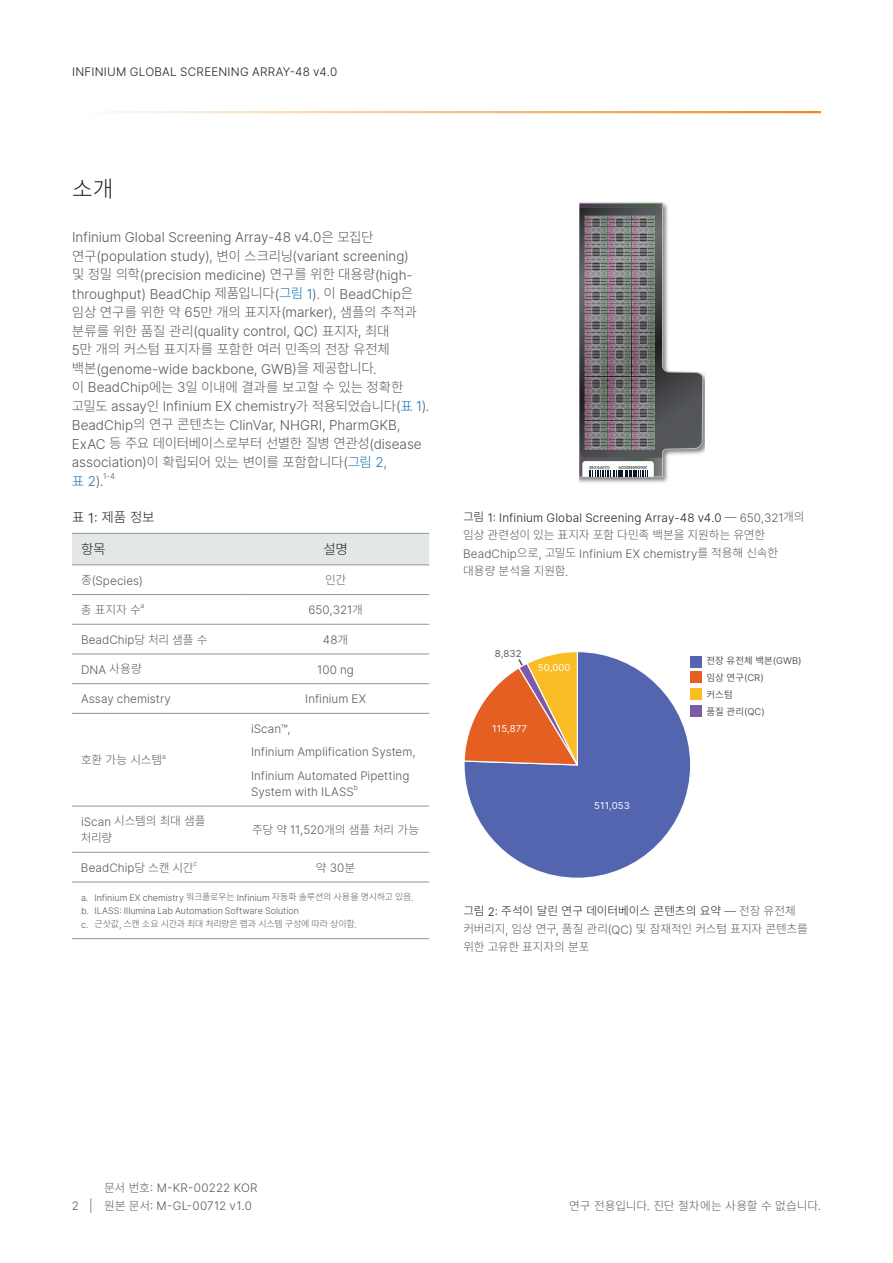
<style>
.page{position:relative;width:893px;height:1263px;background:#fff}
.page>*{position:absolute;margin:0;border:0;box-sizing:border-box;transform-origin:0 0}
.t1{font:300 22.5px "Noto Sans CJ Kkr";color:#201e1f}
.t2{font:300 13.5px/18.8px "Inter";color:#55585a}
.t3{font:300 13.5px/18.8px "Noto Sans CJ Kkr";letter-spacing:-.025em;color:#55585a}
.t4{font:300 13.5px "Noto Sans CJ Kkr";letter-spacing:-.015em;color:#201e1f}
.t5{font:300 11.7px/23.2px "Inter";letter-spacing:.005em;color:#55585a}
.t6{font:300 11.7px/18px "Noto Sans CJ Kkr";letter-spacing:-.015em;color:#55585a}
.t7{font:300 11.7px "Inter";letter-spacing:.015em;color:#201e1f}
.t8{font:9.75px "Inter";color:#fcfefe}
.t9{font:9.75px "Inter";color:#55585a}
.t10{font:9.45px/16.8px "Noto Sans CJ Kkr";color:#55585a}
.t11{font:300 9px/13.5px "Inter";color:#55585a}
.t12{font:300 9px "Noto Sans CJ Kkr";letter-spacing:-.025em;color:#55585a}
.t13{font:300 7.8px "Inter";color:#55585a}
.t14{font:300 6.75px "Inter";color:#55585a}
.t15{font:4.65px "Myriad Pro";color:#201e1f}
.s1{font-family:"Noto Sans CJ Kkr"}
.s2{font-family:"Noto Sans CJ Kkr";color:#1276bc}
.s3{color:#1276bc}
.s4{font-family:"Inter"}
.s5{font-family:"Inter";color:#1276bc}
.s6{color:#55585a}
.s7{font-family:"Noto Sans CJ Kkr";color:#55585a}
.s8{color:#201e1f}
.s9{font-family:"Inter";color:#201e1f}
</style>
<div class="page">
<hr style="left:72px;top:111px;width:749px;height:2px;background:#eb8b1e">
<div style="left:72px;top:534px;width:357px;height:30px;background:#e4e7e8"></div>
<hr style="left:72px;top:533px;width:170px;height:1px;background:#919598">
<hr style="left:242px;top:533px;width:187px;height:1px;background:#919598">
<hr style="left:72px;top:564px;width:170px;height:1px;background:#919598">
<hr style="left:242px;top:564px;width:187px;height:1px;background:#919598">
<hr style="left:72px;top:594px;width:170px;height:1px;background:#919598">
<hr style="left:242px;top:594px;width:187px;height:1px;background:#919598">
<hr style="left:72px;top:624px;width:170px;height:1px;background:#919598">
<hr style="left:242px;top:624px;width:187px;height:1px;background:#919598">
<hr style="left:72px;top:654px;width:170px;height:1px;background:#919598">
<hr style="left:242px;top:654px;width:187px;height:1px;background:#919598">
<hr style="left:72px;top:683px;width:170px;height:1px;background:#919598">
<hr style="left:242px;top:683px;width:187px;height:1px;background:#919598">
<hr style="left:72px;top:713px;width:170px;height:1px;background:#919598">
<hr style="left:242px;top:713px;width:187px;height:1px;background:#919598">
<hr style="left:72px;top:806px;width:170px;height:1px;background:#919598">
<hr style="left:242px;top:806px;width:187px;height:1px;background:#919598">
<hr style="left:72px;top:852px;width:170px;height:1px;background:#919598">
<hr style="left:242px;top:852px;width:187px;height:1px;background:#919598">
<hr style="left:72px;top:882px;width:170px;height:1px;background:#919598">
<hr style="left:242px;top:882px;width:187px;height:1px;background:#919598">
<hr style="left:72px;top:938px;width:170px;height:1px;background:#919598">
<hr style="left:242px;top:938px;width:187px;height:1px;background:#919598">
<div style="left:691px;top:656px;width:11px;height:11px;background:#5465af"></div>
<div style="left:691px;top:671px;width:11px;height:11px;background:#e45f21"></div>
<div style="left:691px;top:706px;width:11px;height:11px;background:#795ba7"></div>
<div style="left:691px;top:688px;width:11px;height:12px;background:#fbbd26"></div>
<div style="left:464px;top:652px;width:227px;height:226px;background:#5465af;border-radius:113px"></div>
<svg style="left:464px;top:652px;width:128px;height:139px"></svg>
<img style="left:580px;top:202px;width:124px;height:281px">
<svg style="left:580px;top:203px;width:123px;height:274px"></svg>
<p class="t7" style="left:72px;top:64px;width:267px">INFINIUM GLOBAL SCREENING ARRAY-48 v4.0</p>
<h1 class="t1" style="left:72px;top:176px;width:43px">소개</h1>
<p class="t2" style="left:72px;top:228px;width:343px">Infinium Global Screening Array-48 v4.0<span class="s1">은 모집단 연구</span>(population study), <span class="s1">변이 스크리닝</span>(variant screening) <span class="s1">및 정밀 의학</span>(precision medicine) <span class="s1">연구를 위한 대용량</span>(high&shy;throughput) BeadChip <span class="s1">제품입니다</span>(<span class="s2">그림</span> <span class="s3">1</span>). <span class="s1">이</span> BeadChip<span class="s1">은</span></p>
<p class="t3" style="left:72px;top:303px;width:346px">임상 연구를 위한 약 <span class="s4">65</span>만 개의 표지자<span class="s4">(marker),</span> 샘플의 추적과</p>
<p class="t2" style="left:72px;top:322px;width:319px"><span class="s1">분류를 위한 품질 관리</span>(quality control, QC) <span class="s1">표지자</span>, <span class="s1">최대</span></p>
<p class="t3" style="left:72px;top:340px;width:320px"><span class="s4">5</span>만 개의 커스텀 표지자를 포함한 여러 민족의 전장 유전체</p>
<p class="t2" style="left:72px;top:359px;width:306px"><span class="s1">백본</span>(genome-wide backbone, GWB)<span class="s1">을 제공합니다</span>.</p>
<p class="t3" style="left:72px;top:378px;width:333px">이 <span class="s4">BeadChip</span>에는 <span class="s4">3</span>일 이내에 결과를 보고할 수 있는 정확한</p>
<p class="t2" style="left:72px;top:397px;width:359px"><span class="s1">고밀도</span> assay<span class="s1">인</span> Infinium EX chemistry<span class="s1">가 적용되었습니다</span>(<span class="s2">표</span> <span class="s3">1</span>).<br>BeadChip<span class="s1">의 연구 콘텐츠는</span> ClinVar, NHGRI, PharmGKB,</p>
<p class="t3" style="left:72px;top:434px;width:351px"><span class="s4">ExAC</span> 등 주요 데이터베이스로부터 선별한 질병 연관성<span class="s4">(disease association)</span>이 확립되어 있는 변이를 포함합니다<span class="s4">(</span><span class="s3">그림</span> <span class="s5">2</span><span class="s4">,</span></p>
<p class="t2" style="left:72px;top:472px;width:33px"><span class="s2">표</span> <span class="s3">2</span>).</p>
<p class="t13" style="left:103px;top:470px;width:13px">1-4</p>
<p class="t4" style="left:72px;top:510px;width:84px">표 <span class="s4">1:</span> 제품 정보</p>
<p class="t4" style="left:81px;top:542px;width:26px">항목</p>
<p class="t4" style="left:323px;top:542px;width:26px">설명</p>
<p class="t5" style="left:81px;top:569px;width:63px"><span class="s1">종</span>(Species)</p>
<p class="t6" style="left:325px;top:571px;width:23px">인간</p>
<p class="t6" style="left:81px;top:601px;width:61px">총 표지자 수</p>
<p class="t14" style="left:141px;top:601px;width:5px">a</p>
<p class="t5" style="left:308px;top:598px;width:56px">650,321<span class="s1">개</span></p>
<p class="t5" style="left:81px;top:628px;width:128px">BeadChip<span class="s1">당 처리 샘플 수</span></p>
<p class="t5" style="left:323px;top:628px;width:27px">48<span class="s1">개</span></p>
<p class="t5" style="left:81px;top:658px;width:62px">DNA <span class="s1">사용량</span></p>
<p class="t5" style="left:317px;top:658px;width:38px">100 ng</p>
<p class="t5" style="left:81px;top:687px;width:92px">Assay chemistry</p>
<p class="t5" style="left:305px;top:687px;width:62px">Infinium EX</p>
<p class="t6" style="left:81px;top:751px;width:83px">호환 가능 시스템</p>
<p class="t14" style="left:162px;top:751px;width:5px">a</p>
<p class="t5" style="left:251px;top:717px;width:166px">iScan™,<br>Infinium Amplification System,<br>Infinium Automated Pipetting</p>
<p class="t5" style="left:251px;top:780px;width:104px">System with ILASS</p>
<p class="t14" style="left:354px;top:783px;width:6px">b</p>
<p class="t6" style="left:81px;top:813px;width:126px;line-height:16.5px"><span class="s4">iScan</span> 시스템의 최대 샘플 처리량</p>
<p class="t6" style="left:252px;top:820px;width:169px">주당 약 <span class="s4">11,520</span>개의 샘플 처리 가능</p>
<p class="t5" style="left:81px;top:856px;width:114px">BeadChip<span class="s1">당 스캔 시간</span></p>
<p class="t14" style="left:193px;top:859px;width:5px">c</p>
<p class="t6" style="left:316px;top:858px;width:41px">약 <span class="s4">30</span>분</p>
<p class="t11" style="left:81px;top:890px;width:334px">a. Infinium EX chemistry <span class="s1">워크플로우는</span> Infinium <span class="s1">자동화 솔루션의 사용을 명시하고 있음</span>. b. ILASS: Illumina Lab Automation Software Solution</p>
<p class="t12" style="left:81px;top:919px;width:277px"><span class="s4">c.</span> 근삿값<span class="s4">,</span> 스캔 소요 시간과 최대 처리량은 랩과 시스템 구성에 따라 상이함<span class="s4">.</span></p>
<p class="t15" style="left:610px;top:470px;width:22px;rotate:-180deg">GSAPEX48</p>
<p class="t15" style="left:647px;top:470px;width:30px;rotate:-180deg">206068480029</p>
<p class="t7" style="left:463px;top:509px;width:343px"><span class="s1">그림</span> 1: Infinium Global Screening Array-48 v4.0 <span class="s6">— 650,321</span><span class="s7">개의</span></p>
<p class="t6" style="left:463px;top:526px;width:303px">임상 관련성이 있는 표지자 포함 다민족 백본을 지원하는 유연한</p>
<p class="t5" style="left:463px;top:542px;width:317px">BeadChip<span class="s1">으로</span>, <span class="s1">고밀도</span> Infinium EX chemistry<span class="s1">를 적용해 신속한</span></p>
<p class="t6" style="left:463px;top:562px;width:106px">대용량 분석을 지원함<span class="s4">.</span></p>
<p class="t9" style="left:495px;top:647px;width:28px">8,832</p>
<p class="t8" style="left:538px;top:660px;width:34px">50,000</p>
<p class="t8" style="left:492px;top:721px;width:36px">115,877</p>
<p class="t8" style="left:594px;top:798px;width:37px">511,053</p>
<p class="t10" style="left:707px;top:653px;width:97px">전장 유전체 백본<span class="s4">(GWB) </span>임상 연구<span class="s4">(CR)<br></span>커스텀<br>품질 관리<span class="s4">(QC)</span></p>
<p class="t6" style="left:463px;top:902px;width:346px"><span class="s8">그림</span> <span class="s9">2:</span> <span class="s8">주석이 달린 연구 데이터베이스 콘텐츠의 요약</span> <span class="s4">—</span> 전장 유전체 커버리지<span class="s4">,</span> 임상 연구<span class="s4">,</span> 품질 관리<span class="s4">(QC)</span> 및 잠재적인 커스텀 표지자 콘텐츠를 위한 고유한 표지자의 분포</p>
<p class="t5" style="left:104px;top:1179px;width:155px;line-height:18px"><span class="s1">문서 번호</span>: M-KR-00222 KOR <span class="s1">원본 문서</span>: M-GL-00712 v1.0</p>
<p class="t5" style="left:72px;top:1194px;width:22px">2 |</p>
<p class="t6" style="left:569px;top:1197px;width:253px">연구 전용입니다<span class="s4">.</span> 진단 절차에는 사용할 수 없습니다<span class="s4">.</span></p>
</div>
